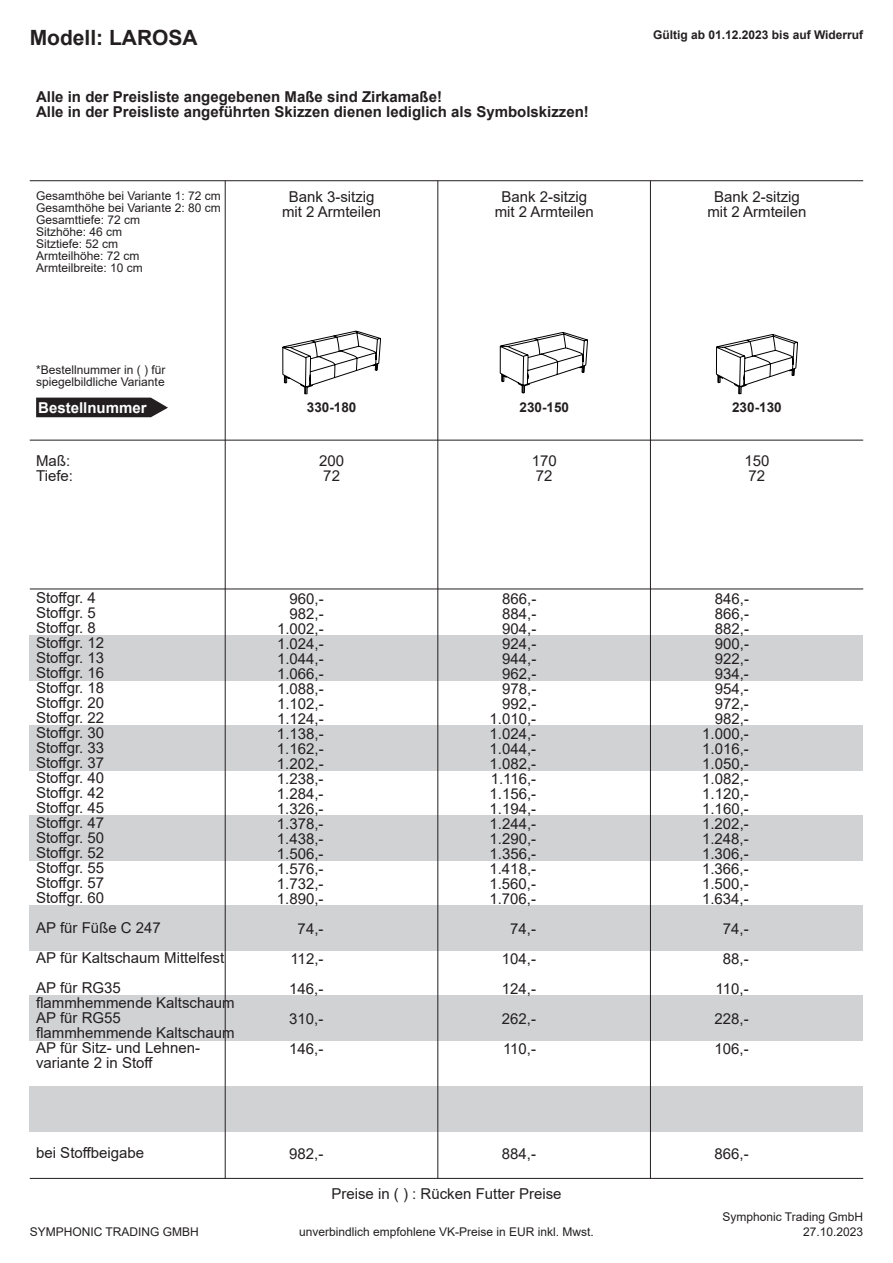
<style>
.page{position:relative;width:893px;height:1263px;background:#fff}
.page>*{position:absolute;margin:0;border:0;box-sizing:border-box;transform-origin:0 0}
.t1{font:700 21px "Arial";color:#231f20}
.t2{font:15px/15px "Arial";color:#231f20}
.t3{font:700 15px/15px "Arial";color:#231f20}
.t4{font:700 15px "Arial";color:#fff}
.t5{font:700 13.5px "Arial";color:#231f20}
.t6{font:12px/12px "Arial";color:#231f20}
.t7{font:700 12px "Arial";color:#231f20}
</style>
<div class="page">
<div style="left:30px;top:815px;width:833px;height:45px;background:#d1d2d4"></div>
<div style="left:30px;top:725px;width:833px;height:45px;background:#d1d2d4"></div>
<div style="left:30px;top:905px;width:833px;height:45px;background:#d1d2d4"></div>
<div style="left:30px;top:996px;width:833px;height:45px;background:#d1d2d4"></div>
<div style="left:30px;top:636px;width:833px;height:45px;background:#d1d2d4"></div>
<hr style="left:30px;top:180px;width:833px;height:1px;background:#231f20">
<hr style="left:30px;top:440px;width:833px;height:1px;background:#231f20">
<hr style="left:30px;top:1178px;width:833px;height:1px;background:#231f20">
<hr style="left:30px;top:588px;width:833px;height:1px;background:#231f20">
<div style="left:30px;top:1087px;width:833px;height:45px;background:#d1d2d4"></div>
<hr style="left:225px;top:181px;width:1px;height:998px;background:#231f20">
<hr style="left:650px;top:181px;width:1px;height:998px;background:#231f20">
<hr style="left:437px;top:181px;width:1px;height:998px;background:#231f20">
<svg style="left:36px;top:397px;width:132px;height:21px;background:#3e3b3b"></svg>
<svg style="left:283px;top:330px;width:98px;height:63px"></svg>
<svg style="left:500px;top:332px;width:88px;height:847px"></svg>
<svg style="left:699px;top:334px;width:99px;height:845px"></svg>
<h1 class="t1" style="left:30px;top:23px;width:169px">Modell: LAROSA</h1>
<p class="t3" style="left:36px;top:90px;width:554px">Alle in der Preisliste angegebenen Maße sind Zirkamaße!<br>Alle in der Preisliste angeführten Skizzen dienen lediglich als Symbolskizzen!</p>
<p class="t7" style="left:653px;top:26px;width:211px">Gültig ab 01.12.2023 bis auf Widerruf</p>
<p class="t6" style="left:36px;top:190px;width:186px">Gesamthöhe bei Variante 1: 72 cm<br>Gesamthöhe bei Variante 2: 80 cm<br>Gesamttiefe: 72 cm<br>Sitzhöhe: 46 cm<br>Sitztiefe: 52 cm<br>Armteilhöhe: 72 cm<br>Armteilbreite: 10 cm</p>
<p class="t2" style="left:282px;top:189px;width:101px;text-align:center">Bank 3-sitzig mit 2 Armteilen</p>
<p class="t2" style="left:495px;top:189px;width:101px;text-align:center">Bank 2-sitzig mit 2 Armteilen</p>
<p class="t2" style="left:707px;top:189px;width:101px;text-align:center">Bank 2-sitzig mit 2 Armteilen</p>
<p class="t6" style="left:36px;top:364px;width:131px">*Bestellnummer in ( ) für spiegelbildliche Variante</p>
<p class="t4" style="left:38px;top:397px;width:110px">Bestellnummer</p>
<p class="t5" style="left:307px;top:397px;width:51px">330-180</p>
<p class="t5" style="left:519px;top:397px;width:51px">230-150</p>
<p class="t5" style="left:732px;top:397px;width:51px">230-130</p>
<p class="t2" style="left:36px;top:453px;width:38px">Maß:<br>Tiefe:</p>
<p class="t2" style="left:319px;top:453px;width:27px">200</p>
<p class="t2" style="left:532px;top:453px;width:27px">170</p>
<p class="t2" style="left:744px;top:453px;width:27px">150</p>
<p class="t2" style="left:323px;top:468px;width:18px">72</p>
<p class="t2" style="left:536px;top:468px;width:18px">72</p>
<p class="t2" style="left:748px;top:468px;width:18px">72</p>
<p class="t2" style="left:36px;top:590px;width:70px">Stoffgr. 4<br>Stoffgr. 5<br>Stoffgr. 8<br>Stoffgr. 12<br>Stoffgr. 13<br>Stoffgr. 16<br>Stoffgr. 18<br>Stoffgr. 20<br>Stoffgr. 22<br>Stoffgr. 30<br>Stoffgr. 33<br>Stoffgr. 37<br>Stoffgr. 40<br>Stoffgr. 42<br>Stoffgr. 45<br>Stoffgr. 47<br>Stoffgr. 50<br>Stoffgr. 52<br>Stoffgr. 55<br>Stoffgr. 57<br>Stoffgr. 60</p>
<p class="t2" style="left:36px;top:913px;width:190px;line-height:30px">AP für Füße C 247<br>AP für Kaltschaum Mittelfest<br>AP für RG35</p>
<p class="t2" style="left:36px;top:995px;width:200px">flammhemmende Kaltschaum<br>AP für RG55 flammhemmende Kaltschaum<br>AP für Sitz- und Lehnen&shy;variante 2 in Stoff</p>
<p class="t2" style="left:290px;top:591px;width:36px">960,-</p>
<p class="t2" style="left:502px;top:591px;width:36px">866,-</p>
<p class="t2" style="left:715px;top:591px;width:36px">846,-</p>
<p class="t2" style="left:290px;top:606px;width:36px">982,-</p>
<p class="t2" style="left:502px;top:606px;width:36px">884,-</p>
<p class="t2" style="left:715px;top:606px;width:36px">866,-</p>
<p class="t2" style="left:277px;top:621px;width:48px">1.002,-</p>
<p class="t2" style="left:502px;top:621px;width:36px">904,-</p>
<p class="t2" style="left:715px;top:621px;width:36px">882,-</p>
<p class="t2" style="left:277px;top:636px;width:48px">1.024,-</p>
<p class="t2" style="left:502px;top:636px;width:36px">924,-</p>
<p class="t2" style="left:715px;top:636px;width:36px">900,-</p>
<p class="t2" style="left:277px;top:651px;width:48px">1.044,-</p>
<p class="t2" style="left:502px;top:651px;width:36px">944,-</p>
<p class="t2" style="left:715px;top:651px;width:36px">922,-</p>
<p class="t2" style="left:277px;top:666px;width:48px">1.066,-</p>
<p class="t2" style="left:502px;top:666px;width:36px">962,-</p>
<p class="t2" style="left:715px;top:666px;width:36px">934,-</p>
<p class="t2" style="left:277px;top:681px;width:48px">1.088,-</p>
<p class="t2" style="left:502px;top:681px;width:36px">978,-</p>
<p class="t2" style="left:715px;top:681px;width:36px">954,-</p>
<p class="t2" style="left:277px;top:696px;width:48px">1.102,-</p>
<p class="t2" style="left:502px;top:696px;width:36px">992,-</p>
<p class="t2" style="left:715px;top:696px;width:36px">972,-</p>
<p class="t2" style="left:277px;top:711px;width:48px">1.124,-</p>
<p class="t2" style="left:490px;top:711px;width:48px">1.010,-</p>
<p class="t2" style="left:715px;top:711px;width:36px">982,-</p>
<p class="t2" style="left:277px;top:726px;width:48px">1.138,-</p>
<p class="t2" style="left:490px;top:726px;width:48px">1.024,-</p>
<p class="t2" style="left:702px;top:726px;width:48px">1.000,-</p>
<p class="t2" style="left:277px;top:741px;width:48px">1.162,-</p>
<p class="t2" style="left:490px;top:741px;width:48px">1.044,-</p>
<p class="t2" style="left:702px;top:741px;width:48px">1.016,-</p>
<p class="t2" style="left:277px;top:756px;width:48px">1.202,-</p>
<p class="t2" style="left:490px;top:756px;width:48px">1.082,-</p>
<p class="t2" style="left:702px;top:756px;width:48px">1.050,-</p>
<p class="t2" style="left:277px;top:771px;width:48px">1.238,-</p>
<p class="t2" style="left:491px;top:771px;width:47px">1.116,-</p>
<p class="t2" style="left:702px;top:771px;width:48px">1.082,-</p>
<p class="t2" style="left:277px;top:786px;width:48px">1.284,-</p>
<p class="t2" style="left:490px;top:786px;width:48px">1.156,-</p>
<p class="t2" style="left:702px;top:786px;width:48px">1.120,-</p>
<p class="t2" style="left:277px;top:801px;width:48px">1.326,-</p>
<p class="t2" style="left:489px;top:801px;width:48px">1.194,-</p>
<p class="t2" style="left:702px;top:801px;width:48px">1.160,-</p>
<p class="t2" style="left:277px;top:816px;width:48px">1.378,-</p>
<p class="t2" style="left:489px;top:816px;width:48px">1.244,-</p>
<p class="t2" style="left:702px;top:816px;width:48px">1.202,-</p>
<p class="t2" style="left:277px;top:831px;width:48px">1.438,-</p>
<p class="t2" style="left:489px;top:831px;width:48px">1.290,-</p>
<p class="t2" style="left:702px;top:831px;width:48px">1.248,-</p>
<p class="t2" style="left:277px;top:846px;width:48px">1.506,-</p>
<p class="t2" style="left:489px;top:846px;width:48px">1.356,-</p>
<p class="t2" style="left:702px;top:846px;width:48px">1.306,-</p>
<p class="t2" style="left:277px;top:861px;width:48px">1.576,-</p>
<p class="t2" style="left:489px;top:861px;width:48px">1.418,-</p>
<p class="t2" style="left:702px;top:861px;width:48px">1.366,-</p>
<p class="t2" style="left:277px;top:876px;width:48px">1.732,-</p>
<p class="t2" style="left:489px;top:876px;width:48px">1.560,-</p>
<p class="t2" style="left:702px;top:876px;width:48px">1.500,-</p>
<p class="t2" style="left:277px;top:891px;width:48px">1.890,-</p>
<p class="t2" style="left:489px;top:891px;width:48px">1.706,-</p>
<p class="t2" style="left:702px;top:891px;width:48px">1.634,-</p>
<p class="t2" style="left:298px;top:921px;width:27px">74,-</p>
<p class="t2" style="left:510px;top:921px;width:27px">74,-</p>
<p class="t2" style="left:723px;top:921px;width:27px">74,-</p>
<p class="t2" style="left:290px;top:951px;width:35px">112,-</p>
<p class="t2" style="left:502px;top:951px;width:36px">104,-</p>
<p class="t2" style="left:723px;top:951px;width:27px">88,-</p>
<p class="t2" style="left:289px;top:981px;width:36px">146,-</p>
<p class="t2" style="left:502px;top:981px;width:36px">124,-</p>
<p class="t2" style="left:716px;top:981px;width:35px">110,-</p>
<p class="t2" style="left:289px;top:1011px;width:36px">310,-</p>
<p class="t2" style="left:502px;top:1011px;width:36px">262,-</p>
<p class="t2" style="left:714px;top:1011px;width:36px">228,-</p>
<p class="t2" style="left:289px;top:1041px;width:36px">146,-</p>
<p class="t2" style="left:503px;top:1041px;width:35px">110,-</p>
<p class="t2" style="left:714px;top:1041px;width:36px">106,-</p>
<p class="t2" style="left:36px;top:1145px;width:110px">bei Stoffbeigabe</p>
<p class="t2" style="left:289px;top:1146px;width:36px">982,-</p>
<p class="t2" style="left:502px;top:1146px;width:36px">884,-</p>
<p class="t2" style="left:714px;top:1146px;width:36px">866,-</p>
<p class="t2" style="left:331px;top:1186px;width:232px">Preise in ( ) : Rücken Futter Preise</p>
<p class="t6" style="left:30px;top:1225px;width:171px">SYMPHONIC TRADING GMBH</p>
<p class="t6" style="left:299px;top:1225px;width:296px">unverbindlich empfohlene VK-Preise in EUR inkl. Mwst.</p>
<p class="t6" style="left:722px;top:1209px;width:142px;line-height:14.9px;text-align:right">Symphonic Trading GmbH<br>27.10.2023</p>
</div>
